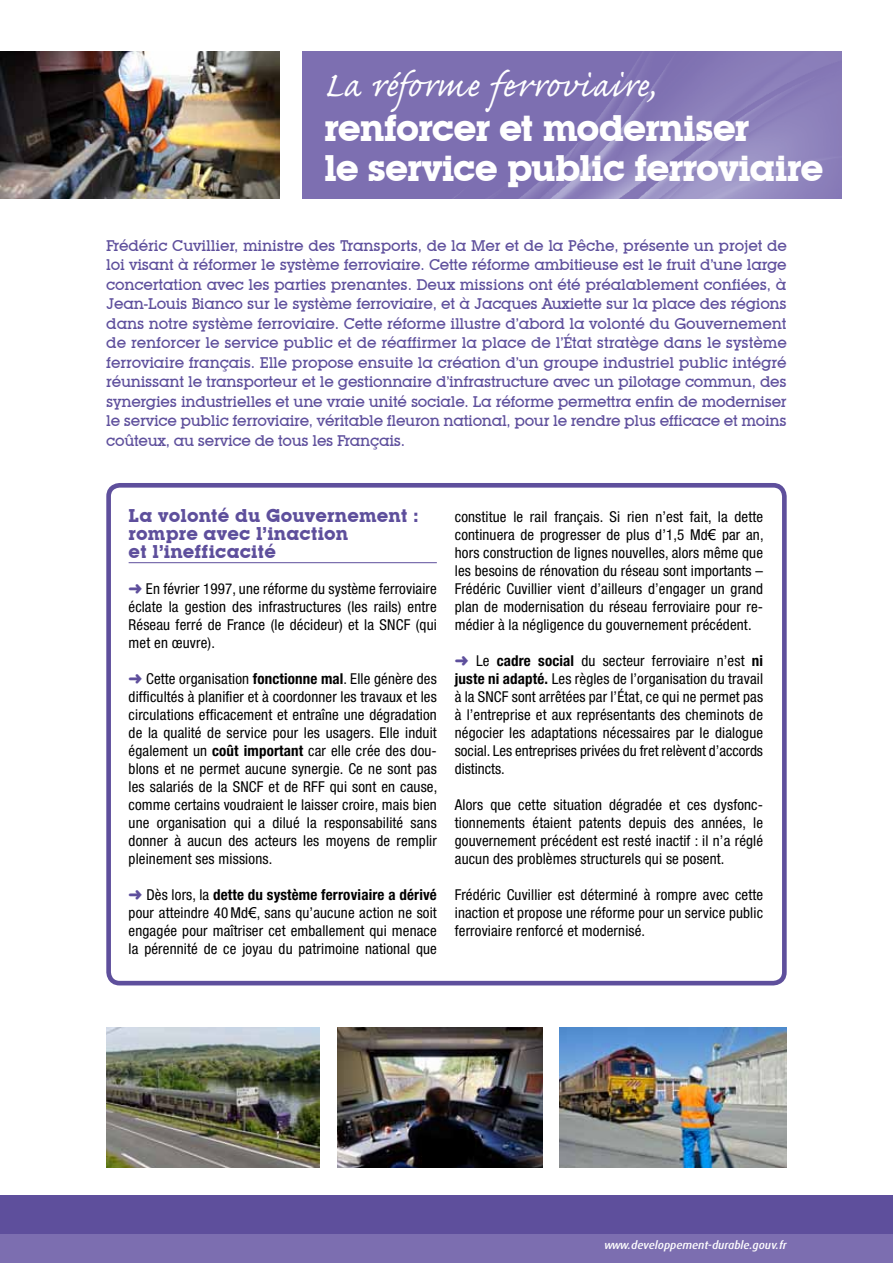
<style>
.page{position:relative;width:893px;height:1263px;background:#fff}
.page>*{position:absolute;margin:0;border:0;box-sizing:border-box;transform-origin:0 0}
.t1{font:45px "Caflisch Script Pro";letter-spacing:.02em;color:#fff}
.t2{font:700 36px/40.5px "Lubalin Graph IT Cby BT";letter-spacing:-.03em;color:#fff}
.t3{font:700 18px/18px "Lubalin Graph IT Cby BT";letter-spacing:.01em;color:#5e4f9c}
.t4{font:condensed 15px/18px "Helvetica Neue";letter-spacing:.01em;color:#000;text-align:justify}
.t5{font:500 15px/19.5px "Lubalin Graph IT Cby BT";letter-spacing:-.02em;color:#5e4f9c;text-align:justify}
.t6{font:italic 500 11.25px "Dax OT";color:#fff}
.s1{font-weight:700}
.s2{font-family:"Arial";font-stretch:normal}
</style>
<div class="page">
<div style="left:0;top:1233px;width:893px;height:30px;background:#7c6eb0"></div>
<div style="left:0;top:1196px;width:893px;height:38px;background:#5e4f9c"></div>
<img style="left:303px;top:51px;width:539px;height:147px">
<img style="left:0;top:51px;width:279px;height:147px">
<img style="left:106px;top:1028px;width:214px;height:139px">
<img style="left:337px;top:1028px;width:206px;height:139px">
<img style="left:560px;top:1028px;width:227px;height:139px">
<div style="left:106px;top:483px;width:681px;height:502px;border:5px solid #5e4f9c;border-radius:11px"></div>
<hr style="left:129px;top:562px;width:308px;height:1px;background:#5e4f9c">
<h1 class="t1" style="left:324px;top:61px;width:332px">La réforme ferroviaire,</h1>
<h2 class="t2" style="left:324px;top:107px;width:501px">renforcer et moderniser<br>le service public ferroviaire</h2>
<p class="t5" style="left:106px;top:235px;width:682px">Frédéric Cuvillier, ministre des Transports, de la Mer et de la Pêche, présente un projet de loi visant à réformer le système ferroviaire. Cette réforme ambitieuse est le fruit d’une large concertation avec les parties prenantes. Deux missions ont été préalablement confiées, à Jean-Louis Bianco sur le système ferroviaire, et à Jacques Auxiette sur la place des régions dans notre système ferroviaire. Cette réforme illustre d’abord la volonté du Gouvernement de renforcer le service public et de réaffirmer la place de l’État stratège dans le système ferroviaire français. Elle propose ensuite la création d’un groupe industriel public intégré réunissant le transporteur et le gestionnaire d’infrastructure avec un pilotage commun, des synergies industrielles et une vraie unité sociale. La réforme permettra enfin de moderniser le service public ferroviaire, véritable fleuron national, pour le rendre plus efficace et moins coûteux, au service de tous les Français.</p>
<p class="t3" style="left:129px;top:506px;width:292px">La volonté du Gouvernement : rompre avec l’inaction<br>et l’inefficacité</p>
<p class="t4" style="left:129px;top:580px;width:310px;text-indent:17px">En février 1997, une réforme du système ferroviaire éclate la gestion des infrastructures (les rails) entre Réseau ferré de France (le décideur) et la SNCF (qui met en œuvre).</p>
<p class="t4" style="left:129px;top:670px;width:310px;text-indent:18px">Cette organisation <span class="s1">fonctionne mal</span>. Elle génère des difficultés à planifier et à coordonner les travaux et les circulations efficacement et entraîne une dégradation de la qualité de service pour les usagers. Elle induit également un <span class="s1">coût important</span> car elle crée des dou&shy;blons et ne permet aucune synergie. Ce ne sont pas les salariés de la SNCF et de RFF qui sont en cause, comme certains voudraient le laisser croire, mais bien une organisation qui a dilué la responsabilité sans donner à aucun des acteurs les moyens de remplir pleinement ses missions.</p>
<p class="t4" style="left:129px;top:886px;width:310px;text-indent:18px">Dès lors, la <span class="s1">dette du système ferroviaire a dérivé </span>pour atteindre 40 Md<span class="s2">€</span>, sans qu’aucune action ne soit engagée pour maîtriser cet emballement qui menace la pérennité de ce joyau du patrimoine national que</p>
<p class="t4" style="left:455px;top:508px;width:310px">constitue le rail français. Si rien n’est fait, la dette continuera de progresser de plus d’1,5 Md<span class="s2">€</span> par an, hors construction de lignes nouvelles, alors même que les besoins de rénovation du réseau sont importants – Frédéric Cuvillier vient d’ailleurs d’engager un grand plan de modernisation du réseau ferroviaire pour re&shy;médier à la négligence du gouvernement précédent.</p>
<p class="t4" style="left:455px;top:652px;width:310px;text-indent:21px">Le <span class="s1">cadre social</span> du secteur ferroviaire n’est <span class="s1">ni juste ni adapté.</span> Les règles de l’organisation du travail à la SNCF sont arrêtées par l’État, ce qui ne permet pas à l’entreprise et aux représentants des cheminots de négocier les adaptations nécessaires par le dialogue social. Les entreprises privées du fret relèvent d’accords distincts.</p>
<p class="t4" style="left:455px;top:796px;width:310px">Alors que cette situation dégradée et ces dysfonc&shy;tionnements étaient patents depuis des années, le gouvernement précédent est resté inactif : il n’a réglé aucun des problèmes structurels qui se posent.</p>
<p class="t4" style="left:455px;top:886px;width:310px">Frédéric Cuvillier est déterminé à rompre avec cette inaction et propose une réforme pour un service public ferroviaire renforcé et modernisé.</p>
<p class="t6" style="left:604px;top:1239px;width:184px">www.developpement-durable.gouv.fr</p>
</div>
